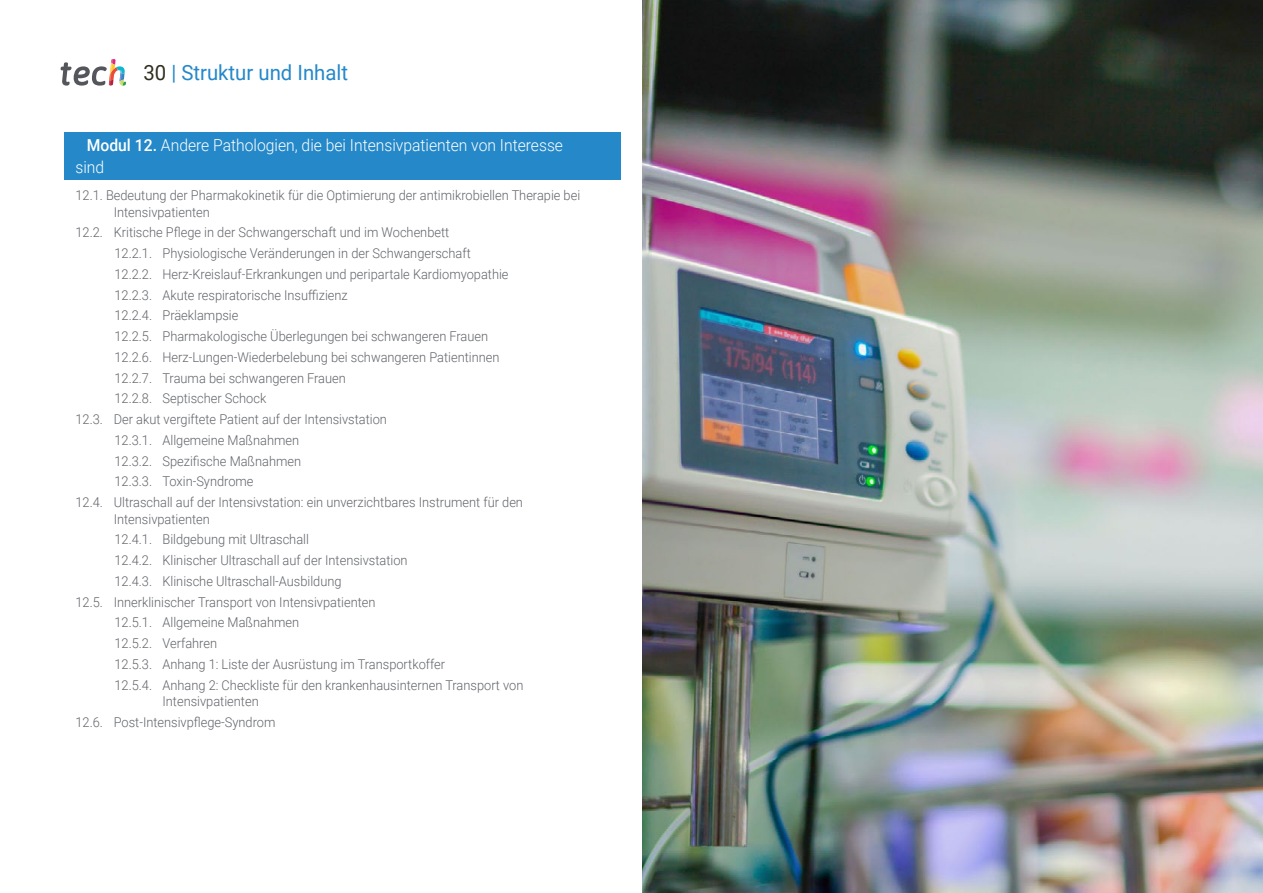
<style>
.page{position:relative;width:1263px;height:893px;background:#fff}
.page>*{position:absolute;margin:0;border:0;box-sizing:border-box;transform-origin:0 0}
.t1{font:21px "Roboto";color:#2488c9}
.t2{font:300 16.5px/22.5px "Roboto";color:#fff;scale:.95 1}
.t3{font:300 13.5px/16.5px "Roboto";color:#61646a;scale:.95 1}
.s1{color:#312e20}
.s2{font-weight:500}
</style>
<div class="page">
<img style="left:642px;top:0;width:621px;height:893px">
<svg style="left:61px;top:59px;width:65px;height:27px"></svg>
<div style="left:64px;top:132px;width:557px;height:47px;background:#2488c9"></div>
<h1 class="t1" style="left:144px;top:57px;width:206px"><span class="s1">30</span> | Struktur und Inhalt</h1>
<p class="t2" style="left:75px;top:133px;width:515px;text-indent:11px"><span class="s2">Modul 12.</span> Andere Pathologien, die bei Intensivpatienten von Interesse sind</p>
<p class="t3" style="left:114px;top:187px;width:493px;text-indent:-38px">12.1. Bedeutung der Pharmakokinetik für die Optimierung der antimikrobiellen Therapie bei<br>Intensivpatienten</p>
<p class="t3" style="left:75px;top:224px;width:395px">12.2. Kritische Pflege in der Schwangerschaft und im Wochenbett</p>
<p class="t3" style="left:114px;top:245px;width:377px">12.2.1. Physiologische Veränderungen in der Schwangerschaft</p>
<p class="t3" style="left:114px;top:265px;width:416px">12.2.2. Herz-Kreislauf-Erkrankungen und peripartale Kardiomyopathie</p>
<p class="t3" style="left:114px;top:286px;width:247px">12.2.3. Akute respiratorische Insuffizienz</p>
<p class="t3" style="left:114px;top:307px;width:132px">12.2.4. Präeklampsie</p>
<p class="t3" style="left:114px;top:328px;width:395px">12.2.5. Pharmakologische Überlegungen bei schwangeren Frauen</p>
<p class="t3" style="left:114px;top:348px;width:407px">12.2.6. Herz-Lungen-Wiederbelebung bei schwangeren Patientinnen</p>
<p class="t3" style="left:114px;top:369px;width:245px">12.2.7. Trauma bei schwangeren Frauen</p>
<p class="t3" style="left:114px;top:390px;width:161px">12.2.8. Septischer Schock</p>
<p class="t3" style="left:75px;top:411px;width:329px">12.3. Der akut vergiftete Patient auf der Intensivstation</p>
<p class="t3" style="left:114px;top:431px;width:196px">12.3.1. Allgemeine Maßnahmen</p>
<p class="t3" style="left:114px;top:452px;width:198px">12.3.2. Spezifische Maßnahmen</p>
<p class="t3" style="left:114px;top:473px;width:148px">12.3.3. Toxin-Syndrome</p>
<p class="t3" style="left:75px;top:494px;width:473px">12.4. Ultraschall auf der Intensivstation: ein unverzichtbares Instrument für den</p>
<p class="t3" style="left:114px;top:510px;width:103px">Intensivpatienten</p>
<p class="t3" style="left:114px;top:531px;width:206px">12.4.1. Bildgebung mit Ultraschall</p>
<p class="t3" style="left:114px;top:552px;width:310px">12.4.2. Klinischer Ultraschall auf der Intensivstation</p>
<p class="t3" style="left:114px;top:572px;width:241px">12.4.3. Klinische Ultraschall-Ausbildung</p>
<p class="t3" style="left:75px;top:593px;width:317px">12.5. Innerklinischer Transport von Intensivpatienten</p>
<p class="t3" style="left:114px;top:614px;width:196px">12.5.1. Allgemeine Maßnahmen</p>
<p class="t3" style="left:114px;top:635px;width:110px">12.5.2. Verfahren</p>
<p class="t3" style="left:114px;top:655px;width:350px">12.5.3. Anhang 1: Liste der Ausrüstung im Transportkoffer</p>
<p class="t3" style="left:114px;top:676px;width:432px">12.5.4. Anhang 2: Checkliste für den krankenhausinternen Transport von</p>
<p class="t3" style="left:75px;top:691px;width:212px;line-height:20.7px;text-indent:87px">Intensivpatienten<br>12.6. Post-Intensivpflege-Syndrom</p>
</div>
